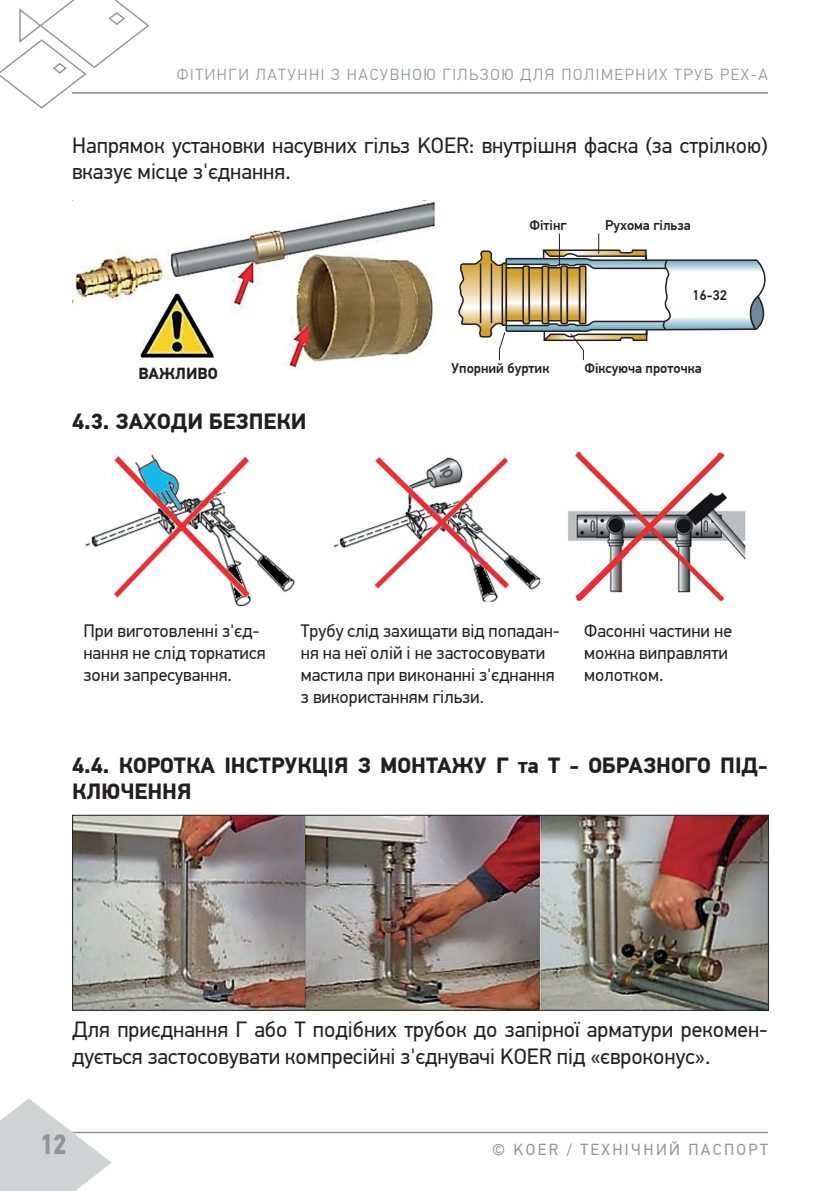
<style>
.page{position:relative;width:840px;height:1191px;background:#fff}
.page>*{position:absolute;margin:0;border:0;box-sizing:border-box;transform-origin:0 0}
.t1{font:700 28px "PF Din Text Cond Pro";color:#939598}
.t2{font:22px/26.4px "PF Din Text Pro";color:#231f20}
.t3{font:700 22px/26.4px "PF Din Text Pro";color:#231f20}
.t4{font:18px/22px "PF Din Text Pro";color:#231f20}
.t5{font:300 16px "PF Din Text Pro";letter-spacing:.1em;color:#939598}
.t6{font:16px "PF Din Text Pro";letter-spacing:.15em;color:#939598}
.t7{font:700 16px "PF Din Text Pro";color:#231f20}
.t8{font:500 14px "PF Din Text Pro";color:#231f20}
</style>
<div class="page">
<hr style="left:0;top:1131px;width:767px;height:2px;background:#939598">
<svg style="left:0;top:1098px;width:112px;height:93px"></svg>
<hr style="left:72px;top:92px;width:695px;height:2px;background:#939598">
<svg style="left:0;top:0;width:150px;height:109px"></svg>
<img style="left:72px;top:200px;width:363px;height:169px">
<img style="left:85px;top:451px;width:661px;height:156px">
<img style="left:74px;top:816px;width:692px;height:192px">
<div style="left:72px;top:814px;width:696px;height:196px;border:1px solid #231f20"></div>
<svg style="left:458px;top:234px;width:308px;height:127px"></svg>
<p class="t5" style="left:177px;top:66px;width:592px">ФІТИНГИ ЛАТУННІ З НАСУВНОЮ ГІЛЬЗОЮ ДЛЯ ПОЛІМЕРНИХ ТРУБ РЕX-A</p>
<p class="t2" style="left:72px;top:132px;width:697px">Напрямок установки насувних гільз KOER: внутрішня фаска (за стрілкою) вказує місце з'єднання.</p>
<p class="t7" style="left:138px;top:363px;width:81px">ВАЖЛИВО</p>
<p class="t3" style="left:72px;top:409px;width:236px">4.3. ЗАХОДИ БЕЗПЕКИ</p>
<p class="t8" style="left:529px;top:216px;width:39px">Фітінг</p>
<p class="t8" style="left:604px;top:216px;width:87px">Рухома гільза</p>
<p class="t8" style="left:691px;top:287px;width:37px">16-32</p>
<p class="t8" style="left:451px;top:360px;width:100px">Упорний буртик</p>
<p class="t8" style="left:584px;top:360px;width:119px">Фіксуюча проточка</p>
<p class="t4" style="left:83px;top:620px;width:184px">При виготовленні з'єд&shy;нання не слід торкатися зони запресування.</p>
<p class="t4" style="left:300px;top:620px;width:260px">Трубу слід захищати від попадан&shy;ня на неї олій і не застосовувати мастила при виконанні з'єднання з використанням гільзи.</p>
<p class="t4" style="left:584px;top:619px;width:149px">Фасонні частини не можна виправляти молотком.</p>
<p class="t3" style="left:72px;top:752px;width:697px">4.4. КОРОТКА ІНСТРУКЦІЯ З МОНТАЖУ Г та Т - ОБРАЗНОГО ПІД-<br>КЛЮЧЕННЯ</p>
<p class="t2" style="left:72px;top:1016px;width:697px">Для приєднання Г або Т подібних трубок до запірної арматури рекомен&shy;дується застосовувати компресійні з'єднувачі KOER під «євроконус».</p>
<h1 class="t1" style="left:39px;top:1127px;width:29px">12</h1>
<p class="t6" style="left:492px;top:1139px;width:277px">© KOER / ТЕХНІЧНИЙ ПАСПОРТ</p>
</div>
